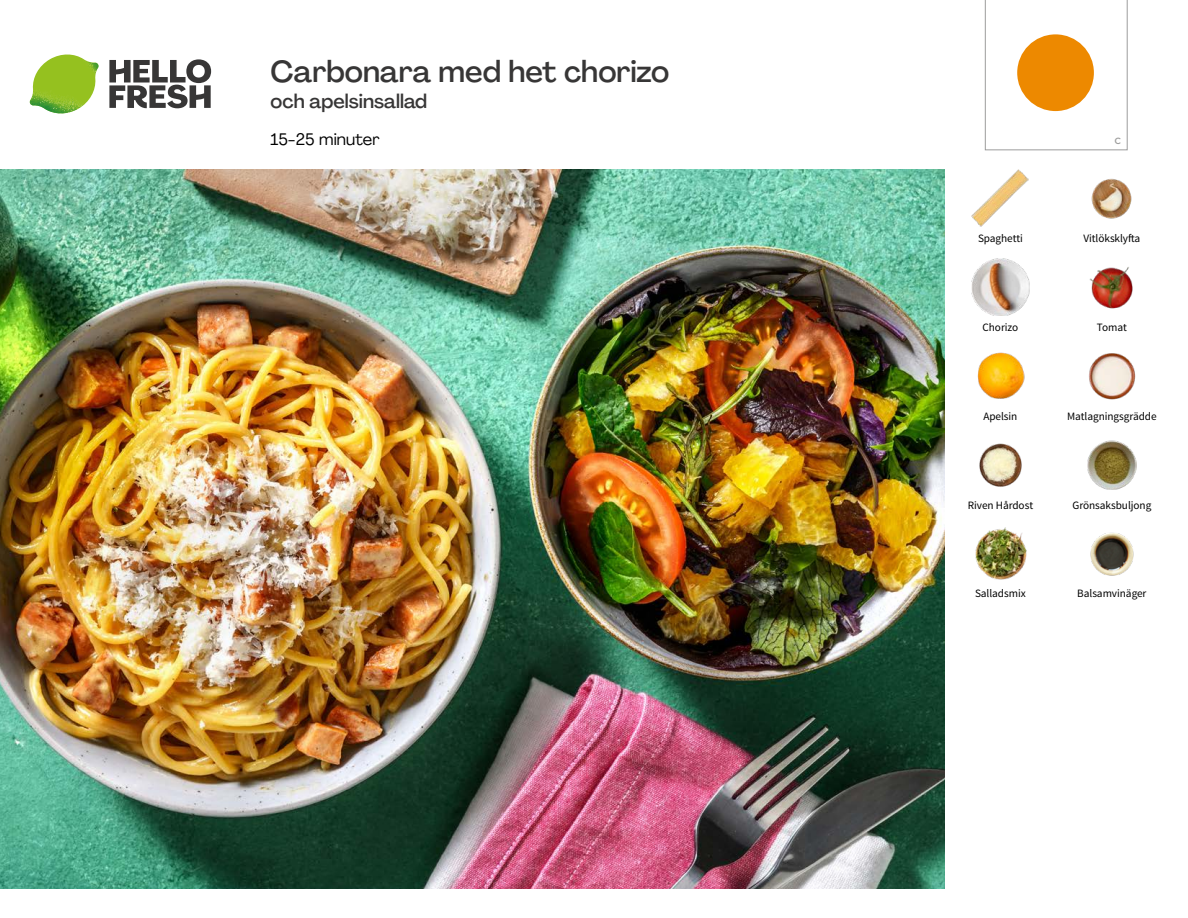
<style>
.page{position:relative;width:1188px;height:918px;background:#fff}
.page>*{position:absolute;margin:0;border:0;box-sizing:border-box;transform-origin:0 0}
.t1{font:500 30px "Agrandir";color:#373636}
.t2{font:500 19.5px "Agrandir";color:#373636}
.t3{font:16.5px "Agrandir";letter-spacing:.005em;color:#000}
.t4{font:11.25px "Source Sans Pro";letter-spacing:-.005em;color:#000}
.t5{font:500 9px "Gotham";color:#9d9d9c}
</style>
<div class="page">
<svg style="left:109px;top:59px;width:102px;height:49px"></svg>
<img style="left:30px;top:55px;width:69px;height:59px">
<img style="left:0;top:170px;width:945px;height:718px">
<svg style="left:985px;top:0;width:142px;height:150px"></svg>
<img style="left:977px;top:352px;width:48px;height:47px">
<img style="left:972px;top:259px;width:57px;height:57px">
<img style="left:1089px;top:267px;width:44px;height:42px">
<img style="left:1089px;top:353px;width:47px;height:47px">
<img style="left:1088px;top:441px;width:48px;height:48px">
<img style="left:979px;top:443px;width:43px;height:44px">
<img style="left:975px;top:527px;width:52px;height:53px">
<img style="left:1090px;top:532px;width:44px;height:44px">
<img style="left:1091px;top:178px;width:41px;height:41px">
<img style="left:971px;top:169px;width:58px;height:58px">
<h1 class="t1" style="left:271px;top:53px;width:400px">Carbonara med het chorizo</h1>
<h2 class="t2" style="left:271px;top:89px;width:158px">och apelsinsallad</h2>
<h3 class="t3" style="left:271px;top:129px;width:111px">15-25 minuter</h3>
<p class="t5" style="left:1114px;top:135px;width:8px">C</p>
<p class="t4" style="left:978px;top:232px;width:46px">Spaghetti</p>
<p class="t4" style="left:1083px;top:232px;width:58px">Vitlöksklyfta</p>
<p class="t4" style="left:983px;top:320px;width:37px">Chorizo</p>
<p class="t4" style="left:1097px;top:320px;width:31px">Tomat</p>
<p class="t4" style="left:983px;top:409px;width:36px">Apelsin</p>
<p class="t4" style="left:1067px;top:409px;width:91px">Matlagningsgrädde</p>
<p class="t4" style="left:968px;top:498px;width:67px">Riven Hårdost</p>
<p class="t4" style="left:1073px;top:498px;width:80px">Grönsaksbuljong</p>
<p class="t4" style="left:975px;top:587px;width:52px">Salladsmix</p>
<p class="t4" style="left:1077px;top:587px;width:71px">Balsamvinäger</p>
</div>
